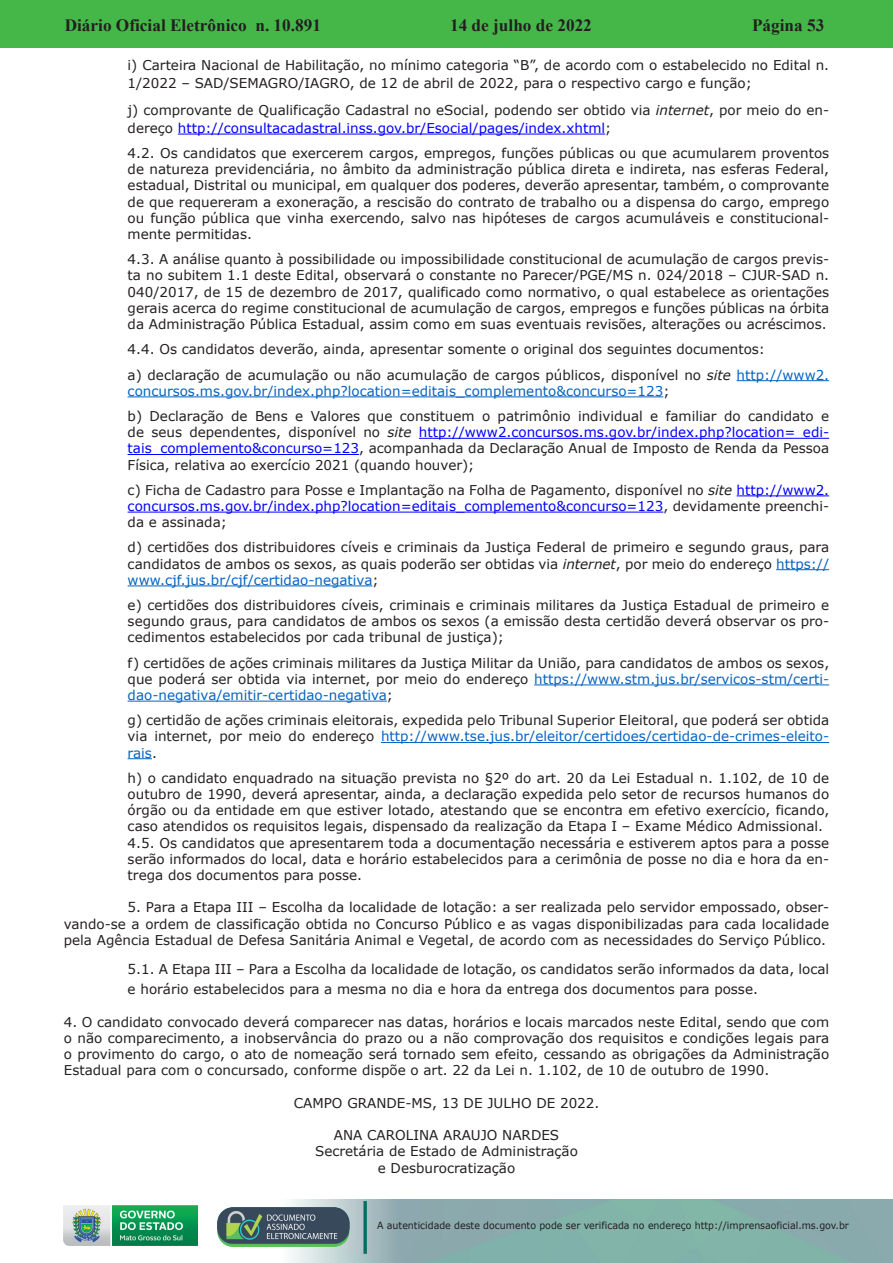
<style>
.page{position:relative;width:893px;height:1263px;background:#fff}
.page>*{position:absolute;margin:0;border:0;box-sizing:border-box;transform-origin:0 0}
.t1{font:700 17.25px "Times New Roman";color:#231f20}
.t2{font:13.5px/16.2px "Verdana";color:#231f20;text-align:justify}
.t3{font:9.9px "Verdana";color:#231f20;scale:.95 1}
.s1{font-style:italic}
.s2{color:#00f}
.s3{color:#0563c1}
</style>
<div class="page">
<div style="left:0;top:0;width:893px;height:48px;background:#45b749"></div>
<img style="left:63px;top:1199px;width:830px;height:64px">
<img style="left:364px;top:1202px;width:2px;height:51px">
<img style="left:218px;top:1207px;width:132px;height:39px">
<img style="left:64px;top:1205px;width:134px;height:41px">
<hr style="left:178px;top:134px;width:427px;height:1px;background:#00f">
<hr style="left:737px;top:380px;width:92px;height:1px;background:#0563c1">
<hr style="left:128px;top:396px;width:535px;height:1px;background:#0563c1">
<hr style="left:419px;top:438px;width:410px;height:1px;background:#00f">
<hr style="left:128px;top:454px;width:231px;height:1px;background:#00f">
<hr style="left:737px;top:495px;width:92px;height:1px;background:#00f">
<hr style="left:128px;top:512px;width:535px;height:1px;background:#00f">
<hr style="left:776px;top:569px;width:53px;height:1px;background:#0563c1">
<hr style="left:128px;top:585px;width:244px;height:1px;background:#0563c1">
<hr style="left:534px;top:684px;width:295px;height:1px;background:#0563c1">
<hr style="left:128px;top:701px;width:259px;height:1px;background:#0563c1">
<hr style="left:381px;top:742px;width:448px;height:1px;background:#0563c1">
<svg style="left:128px;top:758px;width:24px;height:1px"></svg>
<p class="t1" style="left:65px;top:13px;width:258px">Diário Oficial Eletrônico n. 10.891</p>
<p class="t1" style="left:450px;top:13px;width:143px">14 de julho de 2022</p>
<p class="t1" style="left:752px;top:13px;width:74px">Página 53</p>
<p class="t2" style="left:128px;top:56px;width:703px;line-height:18px">i) Carteira Nacional de Habilitação, no mínimo categoria “B”, de acordo com o estabelecido no Edital n.<br>1/2022 – SAD/SEMAGRO/IAGRO, de 12 de abril de 2022, para o respectivo cargo e função;</p>
<p class="t2" style="left:128px;top:101px;width:703px;line-height:18px">j) comprovante de Qualificação Cadastral no eSocial, podendo ser obtido via <span class="s1">internet</span>, por meio do en&shy;dereço <span class="s2">http://consultacadastral.inss.gov.br/Esocial/pages/index.xhtml</span>;</p>
<p class="t2" style="left:128px;top:145px;width:703px">4.2. Os candidatos que exercerem cargos, empregos, funções públicas ou que acumularem proventos de natureza previdenciária, no âmbito da administração pública direta e indireta, nas esferas Federal, estadual, Distrital ou municipal, em qualquer dos poderes, deverão apresentar, também, o comprovante de que requereram a exoneração, a rescisão do contrato de trabalho ou a dispensa do cargo, emprego ou função pública que vinha exercendo, salvo nas hipóteses de cargos acumuláveis e constitucional&shy;mente permitidas.</p>
<p class="t2" style="left:128px;top:251px;width:703px">4.3. A análise quanto à possibilidade ou impossibilidade constitucional de acumulação de cargos previs&shy;ta no subitem 1.1 deste Edital, observará o constante no Parecer/PGE/MS n. 024/2018 – CJUR-SAD n.<br>040/2017, de 15 de dezembro de 2017, qualificado como normativo, o qual estabelece as orientações gerais acerca do regime constitucional de acumulação de cargos, empregos e funções públicas na órbita da Administração Pública Estadual, assim como em suas eventuais revisões, alterações ou acréscimos.</p>
<p class="t2" style="left:128px;top:337px;width:703px;line-height:25.2px">4.4. Os candidatos deverão, ainda, apresentar somente o original dos seguintes documentos:<br>a) declaração de acumulação ou não acumulação de cargos públicos, disponível no <span class="s1">site</span> <span class="s3">http://www2.</span></p>
<p class="t2" style="left:128px;top:378px;width:703px;line-height:25.2px"><span class="s3">concursos.ms.gov.br/index.php?location=editais_complemento&amp;concurso=123</span>;<br>b) Declaração de Bens e Valores que constituem o patrimônio individual e familiar do candidato e</p>
<p class="t2" style="left:128px;top:424px;width:703px">de seus dependentes, disponível no <span class="s1">site</span> <span class="s2">http://www2.concursos.ms.gov.br/index.php?location= edi&shy;tais_complemento&amp;concurso=123</span>, acompanhada da Declaração Anual de Imposto de Renda da Pessoa Física, relativa ao exercício 2021 (quando houver);</p>
<p class="t2" style="left:128px;top:482px;width:703px">c) Ficha de Cadastro para Posse e Implantação na Folha de Pagamento, disponível no <span class="s1">site</span> <span class="s2">http://www2. concursos.ms.gov.br/index.php?location=editais_complemento&amp;concurso=123</span>, devidamente preenchi&shy;da e assinada;</p>
<p class="t2" style="left:128px;top:539px;width:703px">d) certidões dos distribuidores cíveis e criminais da Justiça Federal de primeiro e segundo graus, para candidatos de ambos os sexos, as quais poderão ser obtidas via <span class="s1">internet</span>, por meio do endereço <span class="s3">https:// www.cjf.jus.br/cjf/certidao-negativa</span>;</p>
<p class="t2" style="left:128px;top:597px;width:703px">e) certidões dos distribuidores cíveis, criminais e criminais militares da Justiça Estadual de primeiro e segundo graus, para candidatos de ambos os sexos (a emissão desta certidão deverá observar os pro&shy;cedimentos estabelecidos por cada tribunal de justiça);</p>
<p class="t2" style="left:128px;top:654px;width:703px">f) certidões de ações criminais militares da Justiça Militar da União, para candidatos de ambos os sexos, que poderá ser obtida via internet, por meio do endereço <span class="s3">https://www.stm.jus.br/servicos-stm/certi&shy;dao-negativa/emitir-certidao-negativa</span>;</p>
<p class="t2" style="left:128px;top:712px;width:703px">g) certidão de ações criminais eleitorais, expedida pelo Tribunal Superior Eleitoral, que poderá ser obtida via internet, por meio do endereço <span class="s3">http://www.tse.jus.br/eleitor/certidoes/certidao-de-crimes-eleito&shy;rais</span>.</p>
<p class="t2" style="left:128px;top:770px;width:703px;text-align:left">h) o candidato enquadrado na situação prevista no §2º do art. 20 da Lei Estadual n. 1.102, de 10 de outubro de 1990, deverá apresentar, ainda, a declaração expedida pelo setor de recursos humanos do órgão ou da entidade em que estiver lotado, atestando que se encontra em efetivo exercício, ficando, caso atendidos os requisitos legais, dispensado da realização da Etapa I – Exame Médico Admissional.<br>4.5. Os candidatos que apresentarem toda a documentação necessária e estiverem aptos para a posse serão informados do local, data e horário estabelecidos para a cerimônia de posse no dia e hora da en&shy;trega dos documentos para posse.</p>
<p class="t2" style="left:64px;top:899px;width:767px;text-indent:64px">5. Para a Etapa III – Escolha da localidade de lotação: a ser realizada pelo servidor empossado, obser&shy;vando-se a ordem de classificação obtida no Concurso Público e as vagas disponibilizadas para cada localidade pela Agência Estadual de Defesa Sanitária Animal e Vegetal, de acordo com as necessidades do Serviço Público.</p>
<p class="t2" style="left:128px;top:959px;width:703px;line-height:20.2px">5.1. A Etapa III – Para a Escolha da localidade de lotação, os candidatos serão informados da data, local e horário estabelecidos para a mesma no dia e hora da entrega dos documentos para posse.</p>
<p class="t2" style="left:64px;top:1013px;width:767px">4. O candidato convocado deverá comparecer nas datas, horários e locais marcados neste Edital, sendo que com o não comparecimento, a inobservância do prazo ou a não comprovação dos requisitos e condições legais para o provimento do cargo, o ato de nomeação será tornado sem efeito, cessando as obrigações da Administração Estadual para com o concursado, conforme dispõe o art. 22 da Lei n. 1.102, de 10 de outubro de 1990.</p>
<p class="t2" style="left:294px;top:1094px;width:307px">CAMPO GRANDE-MS, 13 DE JULHO DE 2022.</p>
<p class="t2" style="left:315px;top:1127px;width:264px;text-align:center">ANA CAROLINA ARAUJO NARDES<br>Secretária de Estado de Administração e Desburocratização</p>
<p class="t3" style="left:377px;top:1219px;width:498px">A autenticidade deste documento pode ser verificada no endereço http://imprensaoficial.ms.gov.br</p>
</div>
